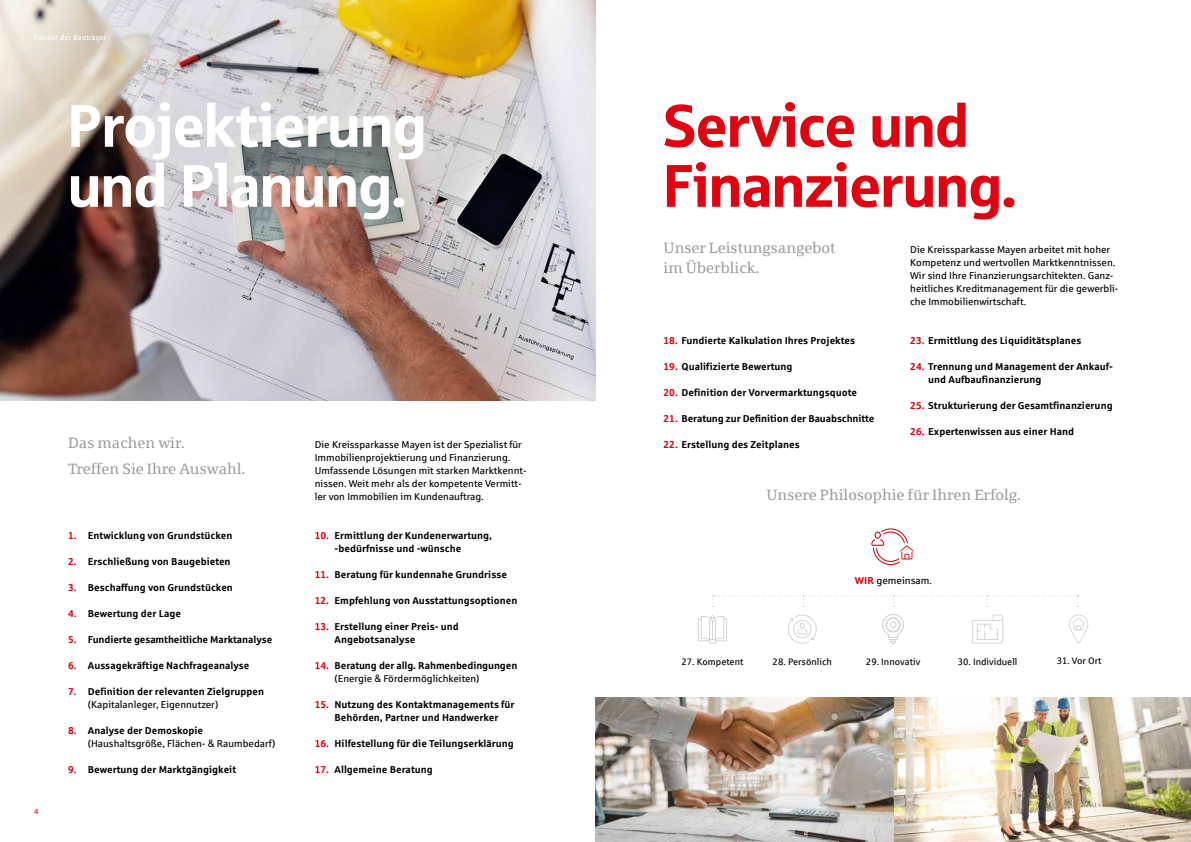
<style>
.page{position:relative;width:1191px;height:842px;background:#fff}
.page>*{position:absolute;margin:0;border:0;box-sizing:border-box;transform-origin:0 0}
.t1{font:60px/60px "Sparkasse Head";color:#fff}
.t2{font:60px/60px "Sparkasse Head";color:#e3000f}
.t3{font:15px/20px "Sparkasse Serif";color:#9c9d9d}
.t4{font:10.1px "Sparkasse Rg";color:#000}
.t5{font:700 10px/13px "Sparkasse Rg";color:#000}
.t6{font:10px/13px "Sparkasse Rg";color:#000}
.t7{font:9.4px "Sparkasse Rg";color:#000}
.t8{font:7.5px "Sparkasse Rg";color:#fff}
.t9{font:7.5px "Sparkasse Rg";color:#e3000f}
.s1{color:#e3000f}
.s2{font-weight:400}
.s3{font-weight:700;color:#e3000f}
.s4{font-weight:700}
</style>
<div class="page">
<img style="left:0;top:0;width:595px;height:400px">
<img style="left:596px;top:697px;width:595px;height:145px">
<svg style="left:698px;top:614px;width:29px;height:30px"></svg>
<svg style="left:787px;top:615px;width:30px;height:29px"></svg>
<svg style="left:882px;top:614px;width:22px;height:30px"></svg>
<svg style="left:972px;top:615px;width:31px;height:29px"></svg>
<svg style="left:1069px;top:615px;width:19px;height:29px"></svg>
<svg style="left:871px;top:528px;width:43px;height:37px"></svg>
<svg style="left:712px;top:595px;width:366px;height:12px"></svg>
<p class="t8" style="left:34px;top:32px;width:74px">Partner der Bauträger</p>
<h1 class="t1" style="left:68px;top:94px;width:359px">Projektierung und Planung.</h1>
<h2 class="t3" style="left:68px;top:429px;width:179px;line-height:26px">Das machen wir.<br>Treffen Sie Ihre Auswahl.</h2>
<p class="t5" style="left:68px;top:528px;width:166px"><span class="s1">1.</span> Entwicklung von Grundstücken</p>
<p class="t5" style="left:68px;top:554px;width:164px"><span class="s1">2.</span> Erschließung von Baugebieten</p>
<p class="t5" style="left:68px;top:580px;width:166px"><span class="s1">3.</span> Beschaffung von Grundstücken</p>
<p class="t5" style="left:68px;top:606px;width:114px"><span class="s1">4.</span> Bewertung der Lage</p>
<p class="t5" style="left:68px;top:632px;width:206px"><span class="s1">5.</span> Fundierte gesamtheitliche Marktanalyse</p>
<p class="t5" style="left:68px;top:658px;width:183px"><span class="s1">6.</span> Aussagekräftige Nachfrageanalyse</p>
<p class="t5" style="left:88px;top:684px;width:178px;text-indent:-20px"><span class="s1">7.</span> Definition der relevanten Zielgruppen <span class="s2">(Kapitalanleger, Eigennutzer)</span></p>
<p class="t6" style="left:88px;top:723px;width:189px;text-indent:-20px"><span class="s3">8.</span> <span class="s4">Analyse der Demoskopie </span>(Haushaltsgröße, Flächen- &amp; Raumbedarf)</p>
<p class="t5" style="left:68px;top:762px;width:170px"><span class="s1">9.</span> Bewertung der Marktgängigkeit</p>
<p class="t6" style="left:315px;top:437px;width:213px">Die Kreissparkasse Mayen ist der Spezialist für Immobilienprojektierung und Finanzierung.<br>Umfassende Lösungen mit starken Marktkennt&shy;nissen. Weit mehr als der kompetente Vermitt&shy;ler von Immobilien im Kundenauftrag.</p>
<p class="t5" style="left:334px;top:528px;width:159px;text-indent:-20px"><span class="s1">10.</span> Ermittlung der Kundenerwartung, -bedürfnisse und -wünsche</p>
<p class="t5" style="left:315px;top:567px;width:194px"><span class="s1">11.</span> Beratung für kundennahe Grundrisse</p>
<p class="t5" style="left:315px;top:593px;width:204px"><span class="s1">12.</span> Empfehlung von Ausstattungsoptionen</p>
<p class="t5" style="left:334px;top:619px;width:126px;text-indent:-20px"><span class="s1">13.</span> Erstellung einer Preis- und<br>Angebotsanalyse</p>
<p class="t5" style="left:334px;top:658px;width:184px;text-indent:-20px"><span class="s1">14.</span> Beratung der allg. Rahmenbedingungen <span class="s2">(Energie &amp; Fördermöglichkeiten)</span></p>
<p class="t5" style="left:315px;top:697px;width:201px;text-align:center"><span class="s1">15.</span> Nutzung des Kontaktmanagements für<br>Behörden, Partner und Handwerker</p>
<p class="t5" style="left:315px;top:736px;width:201px"><span class="s1">16.</span> Hilfestellung für die Teilungserklärung</p>
<p class="t5" style="left:315px;top:762px;width:120px"><span class="s1">17.</span> Allgemeine Beratung</p>
<h1 class="t2" style="left:663px;top:94px;width:354px">Service und<br>Finanzierung.</h1>
<h2 class="t3" style="left:663px;top:237px;width:173px">Unser Leistungsangebot im Überblick.</h2>
<p class="t5" style="left:663px;top:333px;width:193px"><span class="s1">18.</span> Fundierte Kalkulation Ihres Projektes</p>
<p class="t5" style="left:663px;top:359px;width:131px"><span class="s1">19.</span> Qualifizierte Bewertung</p>
<p class="t5" style="left:663px;top:385px;width:195px"><span class="s1">20.</span> Definition der Vorvermarktungsquote</p>
<p class="t5" style="left:663px;top:411px;width:212px"><span class="s1">21.</span> Beratung zur Definition der Bauabschnitte</p>
<p class="t5" style="left:663px;top:437px;width:138px"><span class="s1">22.</span> Erstellung des Zeitplanes</p>
<p class="t6" style="left:910px;top:242px;width:210px">Die Kreissparkasse Mayen arbeitet mit hoher Kompetenz und wertvollen Marktkenntnissen.<br>Wir sind Ihre Finanzierungsarchitekten. Ganz&shy;heitliches Kreditmanagement für die gewerbli&shy;che Immobilienwirtschaft.</p>
<p class="t5" style="left:910px;top:333px;width:173px"><span class="s1">23.</span> Ermittlung des Liquiditätsplanes</p>
<p class="t5" style="left:928px;top:359px;width:186px;text-indent:-18px"><span class="s1">24.</span> Trennung und Management der Ankauf&shy;und Aufbaufinanzierung</p>
<p class="t5" style="left:910px;top:398px;width:204px"><span class="s1">25.</span> Strukturierung der Gesamtfinanzierung</p>
<p class="t5" style="left:910px;top:424px;width:165px"><span class="s1">26.</span> Expertenwissen aus einer Hand</p>
<h2 class="t3" style="left:766px;top:484px;width:256px">Unsere Philosophie für Ihren Erfolg.</h2>
<p class="t4" style="left:855px;top:574px;width:79px"><span class="s3">WIR</span> gemeinsam.</p>
<p class="t7" style="left:681px;top:655px;width:63px">27. Kompetent</p>
<p class="t7" style="left:957px;top:655px;width:61px">30. Individuell</p>
<p class="t7" style="left:1056px;top:655px;width:46px">31. Vor Ort</p>
<p class="t7" style="left:772px;top:655px;width:61px">28. Persönlich</p>
<p class="t7" style="left:866px;top:655px;width:56px">29. Innovativ</p>
<p class="t9" style="left:34px;top:806px;width:6px">4</p>
<p class="t9" style="left:1152px;top:806px;width:6px">5</p>
</div>
